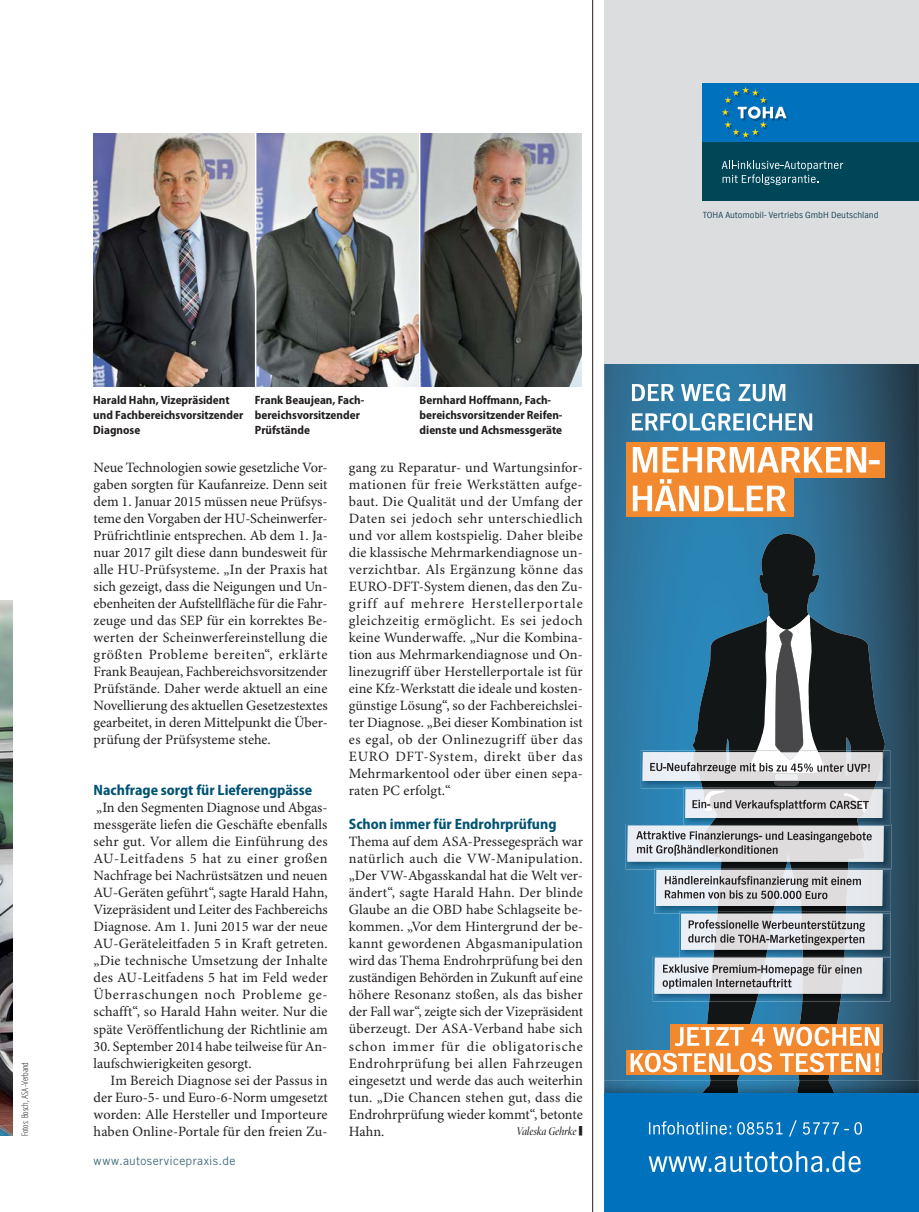
<style>
.page{position:relative;width:919px;height:1212px;background:#fff}
.page>*{position:absolute;margin:0;border:0;box-sizing:border-box;transform-origin:0 0}
.t1{font:32.7px "Minion Pro";color:#231f20;scale:.33 1}
.t2{font:700 semi-condensed 15px "Myriad Pro";color:#005273}
.t3{font:14.25px/17px "Minion Pro";color:#231f20;text-align:justify}
.t4{font:700 semi-condensed 12px/15px "Myriad Pro";color:#231f20}
.t5{font:12px "Trade Gothic LT Std";letter-spacing:.03em;color:#476e7f}
.t6{font:12px "Minion Pro Medium Cn It Disp";letter-spacing:-.01em;color:#231f20}
.t7{font:300 condensed 9.75px "Myriad Pro";color:#231f20}
.t8{font:9.15px "TOHA Type";color:#1e4759}
</style>
<div class="page">
<hr style="left:592px;top:0;width:1px;height:1212px;background:#231f20">
<img style="left:0;top:600px;width:13px;height:536px">
<img style="left:93px;top:134px;width:488px;height:252px">
<hr style="left:255px;top:125px;width:1px;height:269px;background:#fff">
<hr style="left:419px;top:121px;width:1px;height:269px;background:#fff">
<svg style="left:604px;top:363px;width:314px;height:718px;background:#2d6586"></svg>
<div style="left:604px;top:0;width:314px;height:363px;background:#dcddde"></div>
<div style="left:702px;top:84px;width:216px;height:58px;background:#0071bc"></div>
<div style="left:702px;top:143px;width:216px;height:58px;background:#004659"></div>
<svg style="left:721px;top:161px;width:122px;height:24px"></svg>
<svg style="left:722px;top:87px;width:66px;height:53px"></svg>
<img style="left:604px;top:1081px;width:314px;height:12px">
<img style="left:697px;top:1081px;width:138px;height:12px">
<div style="left:604px;top:1093px;width:314px;height:119px;background:#0071bc"></div>
<svg style="left:648px;top:1151px;width:212px;height:21px"></svg>
<svg style="left:649px;top:1120px;width:212px;height:16px"></svg>
<img style="left:683px;top:789px;width:207px;height:35px">
<img style="left:702px;top:818px;width:172px;height:6px">
<img style="left:641px;top:750px;width:249px;height:39px">
<img style="left:694px;top:781px;width:189px;height:6px">
<img style="left:774px;top:781px;width:24px;height:4px">
<img style="left:625px;top:824px;width:266px;height:45px">
<img style="left:709px;top:824px;width:149px;height:44px">
<img style="left:654px;top:868px;width:236px;height:46px">
<img style="left:717px;top:869px;width:130px;height:43px">
<img style="left:720px;top:868px;width:128px;height:1px">
<img style="left:679px;top:914px;width:211px;height:42px">
<img style="left:713px;top:950px;width:132px;height:6px">
<img style="left:679px;top:912px;width:211px;height:2px">
<img style="left:652px;top:956px;width:238px;height:45px">
<img style="left:709px;top:957px;width:135px;height:44px">
<svg style="left:685px;top:789px;width:197px;height:29px;background:#cdcccd"></svg>
<svg style="left:642px;top:534px;width:242px;height:247px;background:#446a7e"></svg>
<svg style="left:627px;top:826px;width:256px;height:36px;background:#c8c8ca"></svg>
<svg style="left:656px;top:870px;width:226px;height:36px;background:#c7c7ca"></svg>
<svg style="left:681px;top:914px;width:201px;height:36px;background:#c3c3c6"></svg>
<svg style="left:654px;top:958px;width:228px;height:35px;background:#cacbce"></svg>
<div style="left:626px;top:442px;width:259px;height:36px;background:#f2892f"></div>
<div style="left:626px;top:474px;width:167px;height:42px;background:#f2892f"></div>
<svg style="left:632px;top:479px;width:153px;height:32px"></svg>
<svg style="left:632px;top:447px;width:247px;height:25px"></svg>
<svg style="left:632px;top:413px;width:180px;height:18px"></svg>
<svg style="left:632px;top:384px;width:153px;height:17px"></svg>
<div style="left:670px;top:1024px;width:212px;height:29px;background:#f2892f"></div>
<div style="left:626px;top:1050px;width:256px;height:25px;background:#f2892f"></div>
<svg style="left:630px;top:1053px;width:249px;height:19px"></svg>
<svg style="left:674px;top:1027px;width:205px;height:19px"></svg>
<p class="t7" style="left:19px;top:1136px;width:76px;rotate:-90deg">Fotos: Bosch, ASA-Verband</p>
<p class="t4" style="left:93px;top:393px;width:151px">Harald Hahn, Vizepräsident und Fachbereichsvorsitzender<br>Diagnose</p>
<p class="t4" style="left:255px;top:393px;width:111px">Frank Beaujean, Fach&shy;bereichsvorsitzender<br>Prüfstände</p>
<p class="t4" style="left:419px;top:393px;width:144px">Bernhard Hoffmann, Fach&shy;bereichsvorsitzender Reifen&shy;dienste und Achsmessgeräte</p>
<p class="t3" style="left:94px;top:460px;width:236px">Neue Technologien sowie gesetzliche Vor&shy;gaben sorgten für Kaufanreize. Denn seit dem 1. Januar 2015 müssen neue Prüfsys&shy;teme den Vorgaben der HU-Scheinwerfer-Prüfrichtlinie entsprechen. Ab dem 1. Ja&shy;nuar 2017 gilt diese dann bundesweit für alle HU-Prüfsysteme. „In der Praxis hat sich gezeigt, dass die Neigungen und Un&shy;ebenheiten der Aufstellfläche für die Fahr&shy;zeuge und das SEP für ein korrektes Be&shy;werten der Scheinwerfereinstellung die größten Probleme bereiten“, erklärte Frank Beaujean, Fachbereichsvorsitzender Prüfstände. Daher werde aktuell an eine Novellierung des aktuellen Gesetzestextes gearbeitet, in deren Mittelpunkt die Über&shy;prüfung der Prüfsysteme stehe.</p>
<p class="t2" style="left:94px;top:784px;width:220px">Nachfrage sorgt für Lieferengpässe</p>
<p class="t3" style="left:94px;top:800px;width:236px">„In den Segmenten Diagnose und Abgas&shy;messgeräte liefen die Geschäfte ebenfalls sehr gut. Vor allem die Einführung des AU-Leitfadens 5 hat zu einer großen Nachfrage bei Nachrüstsätzen und neuen AU-Geräten geführt“, sagte Harald Hahn, Vizepräsident und Leiter des Fachbereichs Diagnose. Am 1. Juni 2015 war der neue AU-Geräteleitfaden 5 in Kraft getreten. „Die technische Umsetzung der Inhalte des AU-Leitfadens 5 hat im Feld weder Überraschungen noch Probleme ge&shy;schafft“, so Harald Hahn weiter. Nur die späte Veröffentlichung der Richtlinie am</p>
<p class="t3" style="left:94px;top:1039px;width:235px">30. September 2014 habe teilweise für An&shy;laufschwierigkeiten gesorgt.</p>
<p class="t3" style="left:94px;top:1073px;width:236px;text-indent:17px">Im Bereich Diagnose sei der Passus in der Euro-5- und Euro-6-Norm umgesetzt worden: Alle Hersteller und Importeure haben Online-Portale für den freien Zu-</p>
<p class="t5" style="left:94px;top:1154px;width:143px">www.autoservicepraxis.de</p>
<p class="t3" style="left:349px;top:460px;width:236px">gang zu Reparatur- und Wartungsinfor&shy;mationen für freie Werkstätten aufge&shy;baut. Die Qualität und der Umfang der Daten sei jedoch sehr unterschiedlich und vor allem kostspielig. Daher bleibe die klassische Mehrmarkendiagnose un&shy;verzichtbar. Als Ergänzung könne das EURO-DFT-System dienen, das den Zu&shy;griff auf mehrere Herstellerportale gleichzeitig ermöglicht. Es sei jedoch keine Wunderwaffe. „Nur die Kombina&shy;tion aus Mehrmarkendiagnose und On&shy;linezugriff über Herstellerportale ist für eine Kfz-Werkstatt die ideale und kosten&shy;günstige Lösung“, so der Fachbereichslei&shy;ter Diagnose. „Bei dieser Kombination ist es egal, ob der Onlinezugriff über das EURO DFT-System, direkt über das Mehrmarkentool oder über einen sepa&shy;raten PC erfolgt.“</p>
<p class="t2" style="left:349px;top:818px;width:209px">Schon immer für Endrohrprüfung</p>
<p class="t3" style="left:349px;top:834px;width:236px">Thema auf dem ASA-Pressegespräch war natürlich auch die VW-Manipulation. „Der VW-Abgasskandal hat die Welt ver&shy;ändert“, sagte Harald Hahn. Der blinde Glaube an die OBD habe Schlagseite be&shy;kommen. „Vor dem Hintergrund der be&shy;kannt gewordenen Abgasmanipulation wird das Thema Endrohrprüfung bei den zuständigen Behörden in Zukunft auf eine höhere Resonanz stoßen, als das bisher der Fall war“, zeigte sich der Vizepräsident überzeugt. Der ASA-Verband habe sich schon immer für die obligatorische Endrohrprüfung bei allen Fahrzeugen eingesetzt und werde das auch weiterhin tun. „Die Chancen stehen gut, dass die Endrohrprüfung wieder kommt“, betonte Hahn.</p>
<p class="t6" style="left:516px;top:1124px;width:62px">Valeska Gehrke</p>
<h1 class="t1" style="left:578px;top:1116px;width:15px">■</h1>
<p class="t8" style="left:702px;top:210px;width:177px">TOHA Automobil- Vertriebs GmbH Deutschland</p>
</div>
